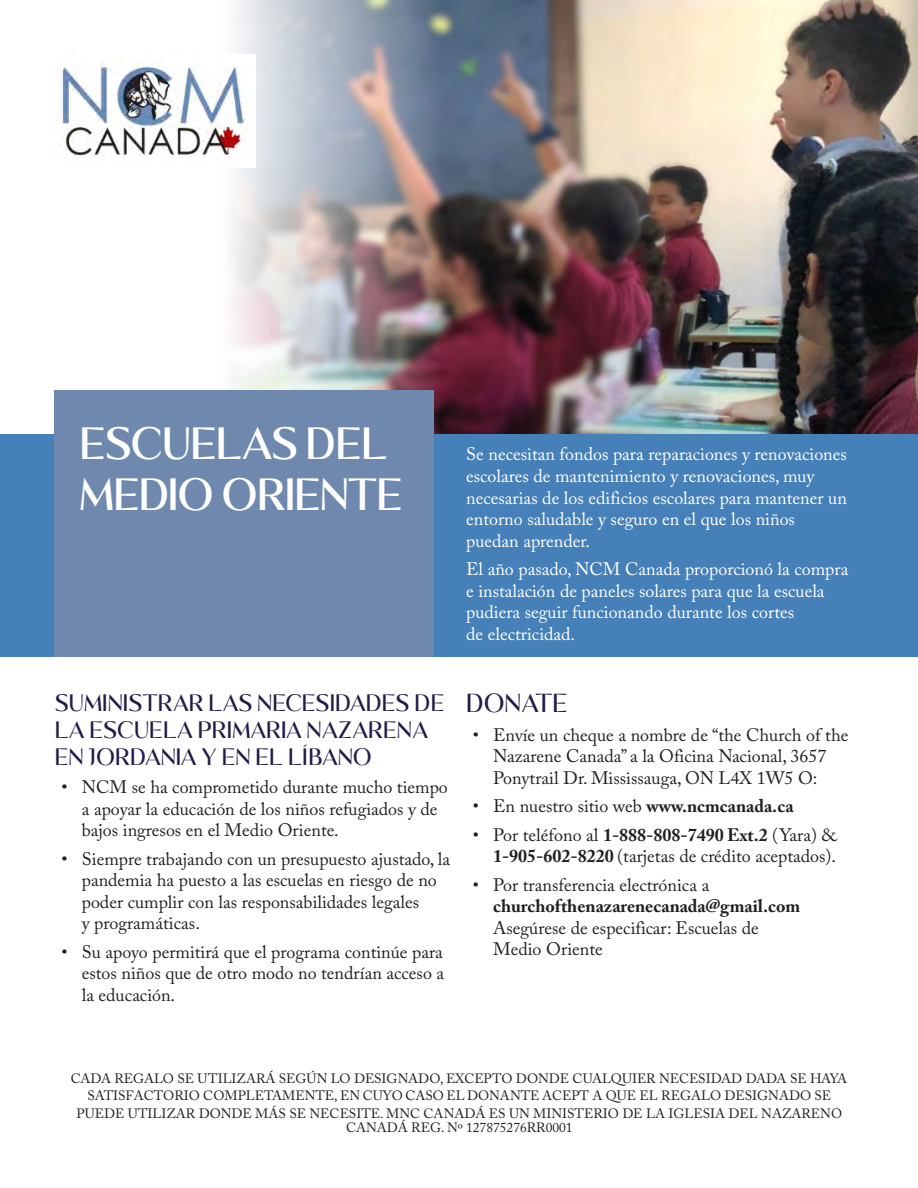
<style>
.page{position:relative;width:918px;height:1188px;background:#fff}
.page>*{position:absolute;margin:0;border:0;box-sizing:border-box;transform-origin:0 0}
.Heading{font:28.5px "Kalista Serif";color:#fff}
.t1{font:18px/21.6px "Adobe Caslon Pro";color:#231f20}
.t2{font:18px/21.6px "Adobe Caslon Pro";color:#fff}
.t3{font:300 16.5px "Kalista Serif";color:#201c48}
.t4{font:300 15px/27px "Kalista Serif";color:#201c48}
.t5{font:13.5px/16.2px "Adobe Caslon Pro";color:#231f20;text-align:center}
.s1{font-weight:700}
</style>
<div class="page">
<img style="left:494px;top:0;width:424px;height:434px">
<img style="left:54px;top:0;width:440px;height:434px">
<div style="left:0;top:434px;width:918px;height:223px;background:#4680b8"></div>
<div style="left:55px;top:390px;width:379px;height:267px;background:#6f88ad"></div>
<img style="left:55px;top:54px;width:200px;height:114px">
<p class="Heading" style="left:80px;top:432px;width:309px">ESCUELAS DEL</p>
<p class="Heading" style="left:80px;top:484px;width:324px">MEDIO ORIENTE</p>
<p class="t2" style="left:466px;top:443px;width:382px">Se necesitan fondos para reparaciones y renovaciones escolares de mantenimiento y renovaciones, muy necesarias de los edificios escolares para mantener un entorno saludable y seguro en el que los niños puedan aprender.</p>
<p class="t2" style="left:466px;top:558px;width:384px">El año pasado, NCM Canada proporcionó la compra e instalación de paneles solares para que la escuela pudiera seguir funcionando durante los cortes<br>de electricidad.</p>
<p class="t4" style="left:55px;top:692px;width:391px">SUMINISTRAR LAS NECESIDADES DE<br>LA ESCUELA PRIMARIA NAZARENA<br>EN JORDANIA Y EN EL LÍBANO</p>
<p class="t1" style="left:82px;top:776px;width:368px;text-indent:-20px">• NCM se ha comprometido durante mucho tiempo a apoyar la educación de los niños refugiados y de bajos ingresos en el Medio Oriente.</p>
<p class="t1" style="left:82px;top:847px;width:370px;text-indent:-20px">• Siempre trabajando con un presupuesto ajustado, la pandemia ha puesto a las escuelas en riesgo de no poder cumplir con las responsabilidades legales<br>y programáticas.</p>
<p class="t1" style="left:82px;top:941px;width:364px;text-align:justify;text-indent:-20px">• Su apoyo permitirá que el programa continúe para estos niños que de otro modo no tendrían acceso a la educación.</p>
<p class="t3" style="left:466px;top:697px;width:103px">DONATE</p>
<p class="t1" style="left:473px;top:724px;width:377px;text-align:center">• Envíe un cheque a nombre de “the Church of the<br>Nazarene Canada” a la Oficina Nacional, 3657<br>Ponytrail Dr. Mississauga, ON L4X 1W5 O:</p>
<p class="t1" style="left:473px;top:795px;width:322px">• En nuestro sitio web <span class="s1">www.ncmcanada.ca</span></p>
<p class="t1" style="left:473px;top:824px;width:365px;text-align:right">• Por teléfono al <span class="s1">1-888-808-7490 Ext.2</span> (Yara) &amp;<br><span class="s1">1-905-602-8220</span> (tarjetas de crédito aceptados).</p>
<p class="t1" style="left:493px;top:874px;width:309px;text-indent:-20px">• Por transferencia electrónica a <span class="s1">churchofthenazarenecanada@gmail.com<br></span>Asegúrese de especificar: Escuelas de<br>Medio Oriente</p>
<p class="t5" style="left:71px;top:1071px;width:778px">CADA REGALO SE UTILIZARÁ SEGÚN LO DESIGNADO, EXCEPTO DONDE CUALQUIER NECESIDAD DADA SE HAYA<br>SATISFACTORIO COMPLETAMENTE, EN CUYO CASO EL DONANTE ACEPT A QUE EL REGALO DESIGNADO SE</p>
<p class="t5" style="left:77px;top:1106px;width:767px;line-height:14.2px">PUEDE UTILIZAR DONDE MÁS SE NECESITE. MNC CANADÁ ES UN MINISTERIO DE LA IGLESIA DEL NAZARENO<br>CANADÁ REG. Nº 127875276RR0001</p>
</div>
